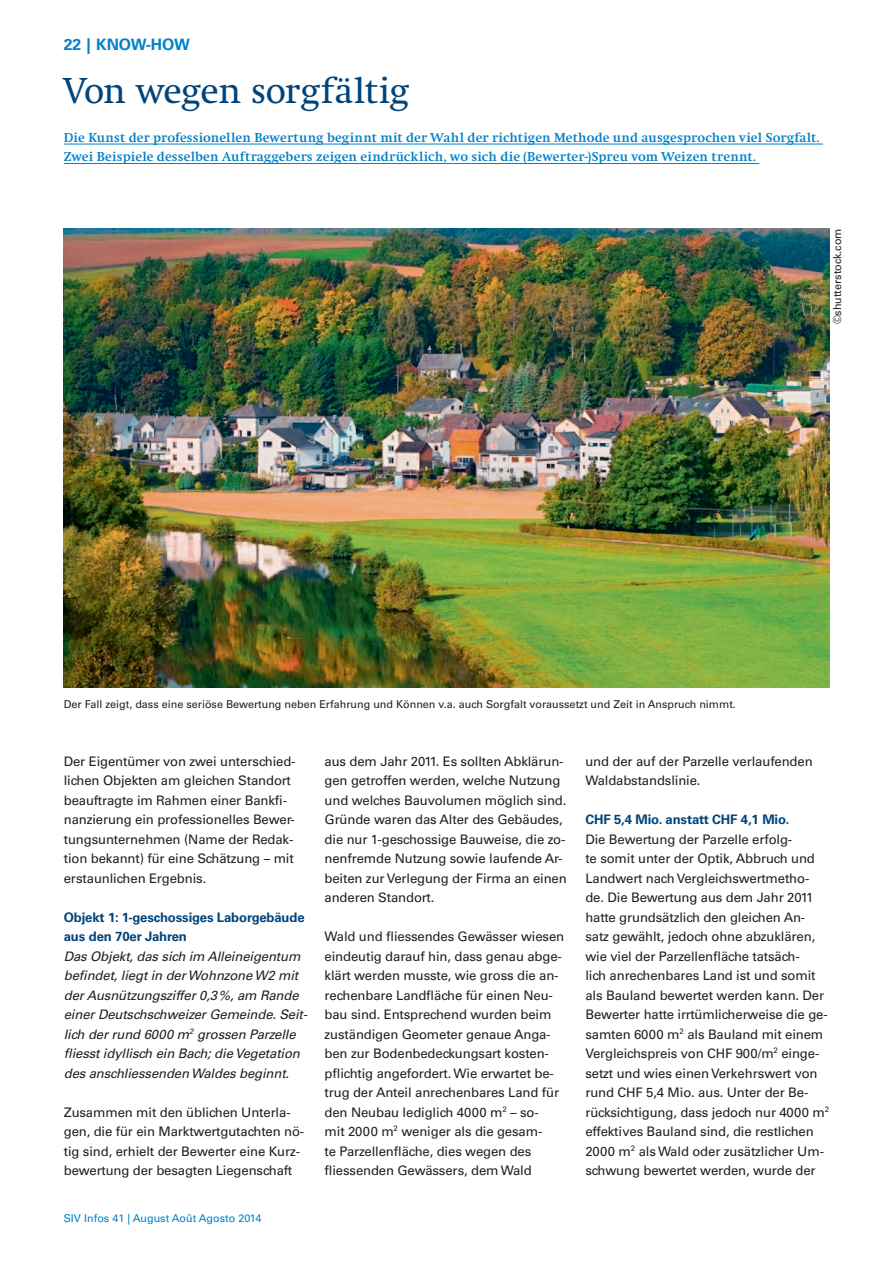
<style>
.page{position:relative;width:893px;height:1263px;background:#fff}
.page>*{position:absolute;margin:0;border:0;box-sizing:border-box;transform-origin:0 0}
.t1{font:37.5px "Swift";letter-spacing:-.015em;color:#00447b}
.t2{font:700 15.75px "Univers LT Std";color:#0082c8}
.t3{font:700 13.5px/19.5px "Swift";letter-spacing:.015em;color:#0082c8}
.t4{font:13.2px/19.5px "Univers LT Std";letter-spacing:-.01em;color:#231f20}
.t5{font:italic 13.2px/19.5px "Univers LT Std";letter-spacing:-.01em;color:#231f20}
.t6{font:700 13.2px/19.5px "Univers LT Std";letter-spacing:-.01em;color:#00447b}
.t7{font:10.8px "Univers LT Std";color:#231f20}
.t8{font:10.8px "Univers LT Std";color:#0082c8}
</style>
<div class="page">
<img style="left:64px;top:229px;width:765px;height:459px">
<hr style="left:64px;top:144px;width:759px;height:1px;background:#0082c8">
<hr style="left:64px;top:163px;width:695px;height:1px;background:#0082c8">
<p class="t2" style="left:64px;top:35px;width:128px">22 | Know-how</p>
<h1 class="t1" style="left:64px;top:70px;width:347px">Von wegen sorgfältig</h1>
<p class="t3" style="left:64px;top:128px;width:757px">Die Kunst der professionellen Bewertung beginnt mit der Wahl der richtigen Methode und ausgesprochen viel Sorgfalt.<br>Zwei Beispiele desselben Auftraggebers zeigen eindrücklich, wo sich die (Bewerter-)Spreu vom Weizen trennt.</p>
<p class="t7" style="left:831px;top:324px;width:97px;rotate:-90deg">©shutterstock.com</p>
<p class="t7" style="left:64px;top:698px;width:674px">Der Fall zeigt, dass eine seriöse Bewertung neben Erfahrung und Können v.a. auch Sorgfalt voraussetzt und Zeit in Anspruch nimmt.</p>
<p class="t4" style="left:64px;top:751px;width:233px">Der Eigentümer von zwei unterschied&shy;lichen Objekten am gleichen Standort beauftragte im Rahmen einer Bankfi&shy;nanzierung ein professionelles Bewer&shy;tungsunternehmen (Name der Redak&shy;tion bekannt) für eine Schätzung – mit erstaunlichen Ergebnis.</p>
<p class="t6" style="left:64px;top:908px;width:242px">Objekt 1: 1-geschossiges Laborgebäude aus den 70er Jahren</p>
<p class="t5" style="left:64px;top:947px;width:245px">Das Objekt, das sich im Alleineigentum befindet, liegt in der Wohnzone W2 mit der Ausnützungsziffer 0,3%, am Rande einer Deutschschweizer Gemeinde. Seit&shy;lich der rund 6000 m<sup>2</sup> grossen Parzelle fliesst idyllisch ein Bach; die Vegetation des anschliessenden Waldes beginnt.</p>
<p class="t4" style="left:64px;top:1102px;width:242px">Zusammen mit den üblichen Unterla&shy;gen, die für ein Marktwertgutachten nö&shy;tig sind, erhielt der Bewerter eine Kurz&shy;bewertung der besagten Liegenschaft</p>
<p class="t8" style="left:64px;top:1212px;width:199px">SIV Infos 41 | August Août Agosto 2014</p>
<p class="t4" style="left:325px;top:751px;width:244px">aus dem Jahr 2011. Es sollten Abklärun&shy;gen getroffen werden, welche Nutzung und welches Bauvolumen möglich sind.<br>Gründe waren das Alter des Gebäudes, die nur 1-geschossige Bauweise, die zo&shy;nenfremde Nutzung sowie laufende Ar&shy;beiten zur Verlegung der Firma an einen anderen Standort.</p>
<p class="t4" style="left:325px;top:927px;width:241px">Wald und fliessendes Gewässer wiesen eindeutig darauf hin, dass genau abge&shy;klärt werden musste, wie gross die an&shy;rechenbare Landfläche für einen Neu&shy;bau sind. Entsprechend wurden beim zuständigen Geometer genaue Anga&shy;ben zur Bodenbedeckungsart kosten&shy;pflichtig angefordert. Wie erwartet be&shy;trug der Anteil anrechenbares Land für den Neubau lediglich 4000 m<sup>2</sup> – so-<br>mit 2000 m<sup>2</sup> weniger als die gesam-<br>te Parzellenfläche, dies wegen des fliessenden Gewässers, dem Wald</p>
<p class="t4" style="left:585px;top:751px;width:229px">und der auf der Parzelle verlaufenden<br>Waldabstandslinie.</p>
<p class="t6" style="left:585px;top:810px;width:205px">CHF 5,4 Mio. anstatt CHF 4,1 Mio.</p>
<p class="t4" style="left:585px;top:829px;width:245px">Die Bewertung der Parzelle erfolg-<br>te somit unter der Optik, Abbruch und Landwert nach Vergleichswertmetho&shy;de. Die Bewertung aus dem Jahr 2011 hatte grundsätzlich den gleichen An&shy;satz gewählt, jedoch ohne abzuklären, wie viel der Parzellenfläche tatsäch-<br>lich anrechenbares Land ist und somit als Bauland bewertet werden kann. Der Bewerter hatte irrtümlicherweise die ge&shy;samten 6000 m<sup>2</sup> als Bauland mit einem Vergleichspreis von CHF 900/m<sup>2</sup> einge&shy;setzt und wies einen Verkehrswert von rund CHF 5,4 Mio. aus. Unter der Be&shy;rücksichtigung, dass jedoch nur 4000 m<sup>2 </sup>effektives Bauland sind, die restlichen 2000 m<sup>2</sup> als Wald oder zusätzlicher Um&shy;schwung bewertet werden, wurde der</p>
</div>
